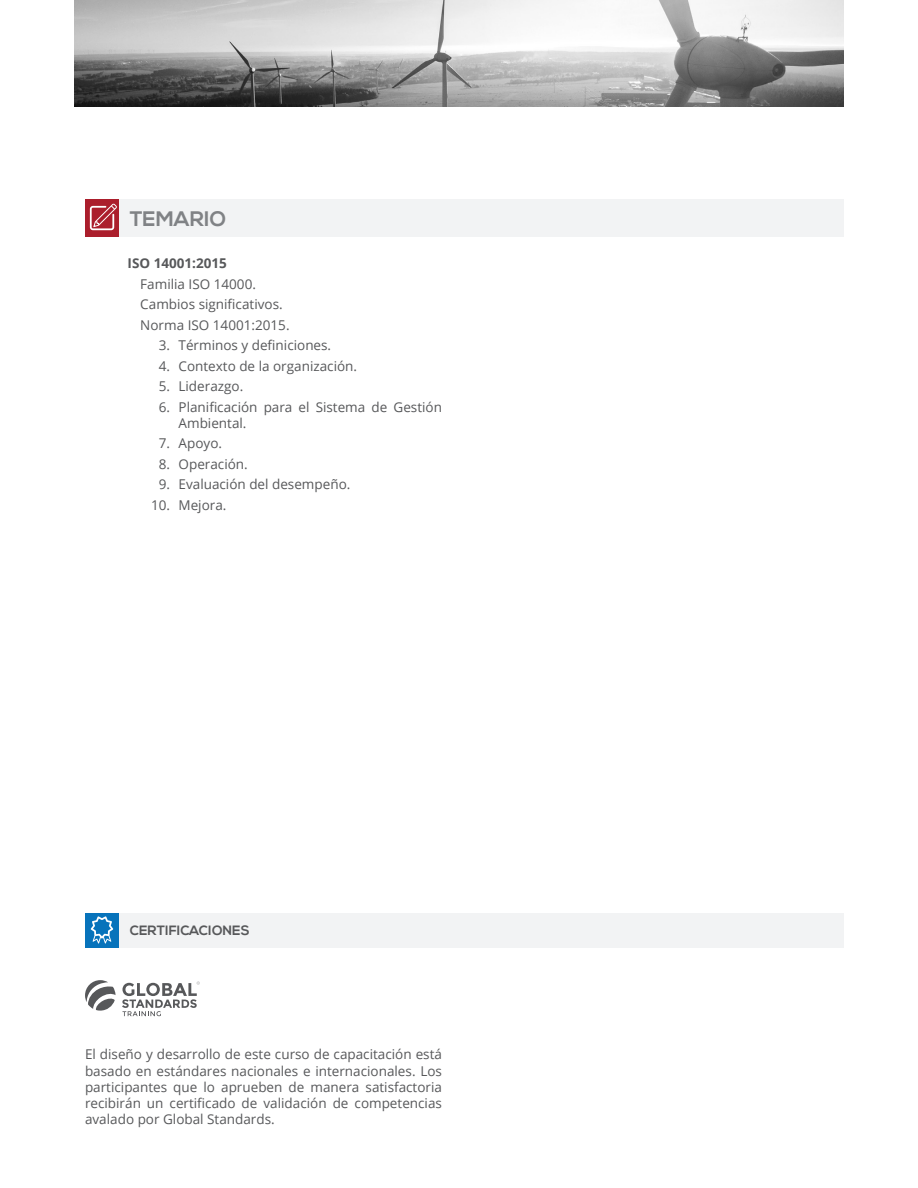
<style>
.page{position:relative;width:918px;height:1188px;background:#fff}
.page>*{position:absolute;margin:0;border:0;box-sizing:border-box;transform-origin:0 0}
.t1{font:700 21px "Nexa";color:#808285}
.t2{font:13.5px/16.2px "Open Sans";color:#57585a}
.t3{font:700 13.5px "Nexa";color:#57585a}
.t4{font:700 13.5px "Open Sans";color:#57585a}
</style>
<div class="page">
<img style="left:74px;top:0;width:770px;height:106px">
<div style="left:85px;top:200px;width:34px;height:37px;background:#ab1e2c"></div>
<div style="left:119px;top:200px;width:725px;height:37px;background:#f2f3f4"></div>
<svg style="left:90px;top:204px;width:27px;height:26px"></svg>
<div style="left:85px;top:913px;width:34px;height:34px;background:#0773bb"></div>
<div style="left:119px;top:913px;width:725px;height:34px;background:#f2f3f4"></div>
<svg style="left:91px;top:916px;width:22px;height:28px"></svg>
<svg style="left:85px;top:980px;width:31px;height:31px"></svg>
<svg style="left:122px;top:982px;width:78px;height:34px"></svg>
<p class="t1" style="left:130px;top:207px;width:98px">TEMARIO</p>
<p class="t4" style="left:128px;top:254px;width:101px">ISO 14001:2015</p>
<p class="t2" style="left:140px;top:274px;width:151px;line-height:20.4px">Familia ISO 14000.<br>Cambios significativos.<br>Norma ISO 14001:2015.</p>
<p class="t2" style="left:159px;top:337px;width:174px">3. Términos y definiciones.</p>
<p class="t2" style="left:159px;top:357px;width:200px">4. Contexto de la organización.</p>
<p class="t2" style="left:159px;top:378px;width:86px">5. Liderazgo.</p>
<p class="t2" style="left:179px;top:398px;width:265px;text-indent:-20px">6. Planificación para el Sistema de Gestión<br>Ambiental.</p>
<p class="t2" style="left:159px;top:435px;width:65px">7. Apoyo.</p>
<p class="t2" style="left:159px;top:455px;width:91px">8. Operación.</p>
<p class="t2" style="left:159px;top:476px;width:193px">9. Evaluación del desempeño.</p>
<p class="t2" style="left:151px;top:496px;width:77px">10. Mejora.</p>
<p class="t3" style="left:130px;top:923px;width:122px">CERTIFICACIONES</p>
<p class="t2" style="left:85px;top:1046px;width:358px;text-align:justify">El diseño y desarrollo de este curso de capacitación está basado en estándares nacionales e internacionales. Los participantes que lo aprueben de manera satisfactoria recibirán un certificado de validación de competencias avalado por Global Standards.</p>
</div>
